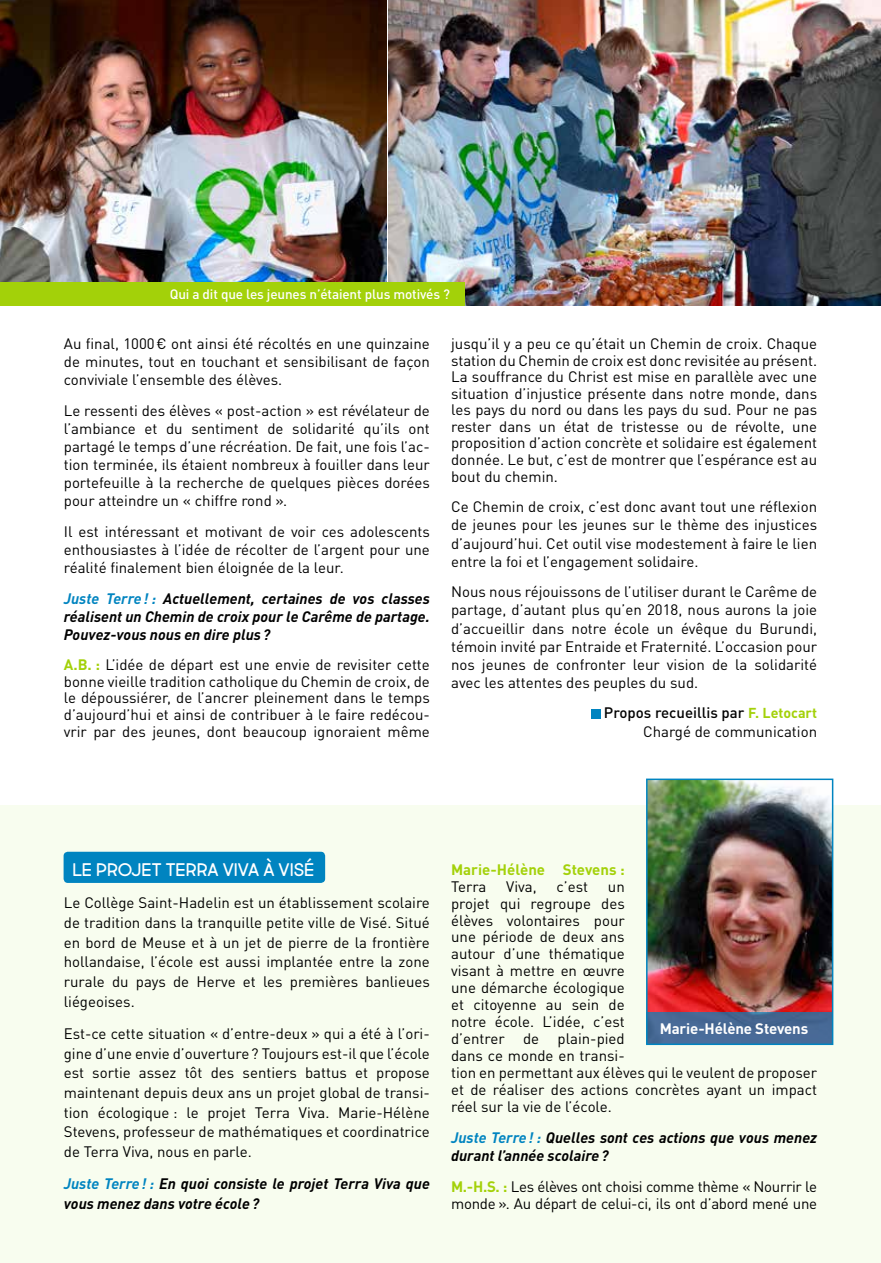
<style>
.page{position:relative;width:881px;height:1263px;background:#fff}
.page>*{position:absolute;margin:0;border:0;box-sizing:border-box;transform-origin:0 0}
.t1{font:18px "Market Fresh";color:#fff}
.t2{font:15px/18px "DIN Pro";color:#000;text-align:justify}
.t3{font:italic 700 15px/18px "DIN Pro";color:#000}
.t4{font:15px/17px "DIN Pro";letter-spacing:-.02em;color:#000}
.t5{font:700 15px "DIN Pro";color:#a3d109}
.t6{font:700 15px "DIN Pro";letter-spacing:-.01em;color:#fff}
.t7{font:500 13.5px "DIN Pro";letter-spacing:-.01em;color:#fff}
.s1{color:#0084c0}
.s2{font-weight:700;color:#a3d109}
.s3{font-weight:500}
.s4{font-weight:700;font-size:14.25px;color:#a3d109}
</style>
<div class="page">
<div style="left:0;top:806px;width:880px;height:457px;background:#f8fdef"></div>
<div style="left:64px;top:852px;width:261px;height:31px;background:#0084c0;border-radius:4px"></div>
<div style="left:591px;top:709px;width:9px;height:9px;background:#0084c0"></div>
<img style="left:645px;top:778px;width:188px;height:268px">
<div style="left:646px;top:1012px;width:185px;height:31px;background:#486a96"></div>
<img style="left:0;top:0;width:386px;height:282px">
<img style="left:388px;top:0;width:492px;height:305px">
<div style="left:0;top:282px;width:465px;height:23px;background:#a3d109"></div>
<p class="t7" style="left:170px;top:283px;width:281px">Qui a dit que les jeunes n’étaient plus motivés ?</p>
<p class="t2" style="left:64px;top:333px;width:367px">Au final, 1000€ ont ainsi été récoltés en une quinzaine de minutes, tout en touchant et sensibilisant de façon conviviale l’ensemble des élèves.</p>
<p class="t2" style="left:64px;top:400px;width:367px">Le ressenti des élèves « post-action » est révélateur de l’ambiance et du sentiment de solidarité qu’ils ont partagé le temps d’une récréation. De fait, une fois l’ac&shy;tion terminée, ils étaient nombreux à fouiller dans leur portefeuille à la recherche de quelques pièces dorées pour atteindre un « chiffre rond ».</p>
<p class="t2" style="left:64px;top:521px;width:367px">Il est intéressant et motivant de voir ces adolescents enthousiastes à l’idée de récolter de l’argent pour une réalité finalement bien éloignée de la leur.</p>
<p class="t3" style="left:64px;top:587px;width:367px;text-align:justify"><span class="s1">Juste Terre! :</span> Actuellement, certaines de vos classes réalisent un Chemin de croix pour le Carême de partage.<br>Pouvez-vous nous en dire plus ?</p>
<p class="t2" style="left:64px;top:655px;width:367px;line-height:16.5px"><span class="s2">A.B. :</span> L’idée de départ est une envie de revisiter cette bonne vieille tradition catholique du Chemin de croix, de le dépoussiérer, de l’ancrer pleinement dans le temps d’aujourd’hui et ainsi de contribuer à le faire redécou&shy;vrir par des jeunes, dont beaucoup ignoraient même</p>
<p class="t2" style="left:451px;top:334px;width:367px;line-height:16.5px">jusqu’il y a peu ce qu’était un Chemin de croix. Chaque station du Chemin de croix est donc revisitée au présent.<br>La souffrance du Christ est mise en parallèle avec une situation d’injustice présente dans notre monde, dans les pays du nord ou dans les pays du sud. Pour ne pas rester dans un état de tristesse ou de révolte, une proposition d’action concrète et solidaire est également donnée. Le but, c’est de montrer que l’espérance est au bout du chemin.</p>
<p class="t2" style="left:451px;top:496px;width:367px">Ce Chemin de croix, c’est donc avant tout une réflexion de jeunes pour les jeunes sur le thème des injustices d’aujourd’hui. Cet outil vise modestement à faire le lien entre la foi et l’engagement solidaire.</p>
<p class="t2" style="left:451px;top:581px;width:367px">Nous nous réjouissons de l’utiliser durant le Carême de partage, d’autant plus qu’en 2018, nous aurons la joie d’accueillir dans notre école un évêque du Burundi, témoin invité par Entraide et Fraternité. L’occasion pour nos jeunes de confronter leur vision de la solidarité avec les attentes des peuples du sud.</p>
<p class="t2" style="left:603px;top:702px;width:214px;text-align:right"><span class="s3">Propos recueillis par</span> <span class="s4">F. Letocart<br></span>Chargé de communication</p>
<p class="t1" style="left:72px;top:857px;width:244px">LE PROJET TERRA VIVA À VISÉ</p>
<p class="t2" style="left:64px;top:892px;width:367px;line-height:19.6px">Le Collège Saint-Hadelin est un établissement scolaire de tradition dans la tranquille petite ville de Visé. Situé en bord de Meuse et à un jet de pierre de la frontière hollandaise, l’école est aussi implantée entre la zone rurale du pays de Herve et les premières banlieues liégeoises.</p>
<p class="t2" style="left:64px;top:1022px;width:367px;line-height:19.6px">Est-ce cette situation « d’entre-deux » qui a été à l’ori&shy;gine d’une envie d’ouverture? Toujours est-il que l’école est sortie assez tôt des sentiers battus et propose maintenant depuis deux ans un projet global de transi&shy;tion écologique : le projet Terra Viva. Marie-Hélène Stevens, professeur de mathématiques et coordinatrice de Terra Viva, nous en parle.</p>
<p class="t3" style="left:64px;top:1172px;width:367px;line-height:19.6px"><span class="s1">Juste Terre! :</span> En quoi consiste le projet Terra Viva que vous menez dans votre école?</p>
<p class="t5" style="left:451px;top:857px;width:175px">Marie-Hélène Stevens :</p>
<p class="t2" style="left:451px;top:876px;width:37px">Terra</p>
<p class="t2" style="left:506px;top:876px;width:32px">Viva,</p>
<p class="t2" style="left:556px;top:876px;width:33px">c’est</p>
<p class="t2" style="left:451px;top:876px;width:367px;line-height:17px;text-align:left;text-indent:157px">un<br>projet qui regroupe des<br>élèves volontaires pour<br>une période de deux ans<br>autour d’une thématique<br>visant à mettre en œuvre<br>une démarche écologique<br>et citoyenne au sein de<br>notre école. L’idée, c’est<br>d’entrer de plain-pied<br>dans ce monde en transi-<br>tion en permettant aux élèves qui le veulent de proposer et de réaliser des actions concrètes ayant un impact réel sur la vie de l’école.</p>
<p class="t3" style="left:451px;top:1126px;width:367px;line-height:18.5px"><span class="s1">Juste Terre! :</span> Quelles sont ces actions que vous menez durant l’année scolaire?</p>
<p class="t4" style="left:451px;top:1177px;width:367px"><span class="s2">M.-H.S. :</span> Les élèves ont choisi comme thème « Nourrir le monde ». Au départ de celui-ci, ils ont d’abord mené une</p>
<p class="t6" style="left:659px;top:1016px;width:150px">Marie-Hélène Stevens</p>
</div>
